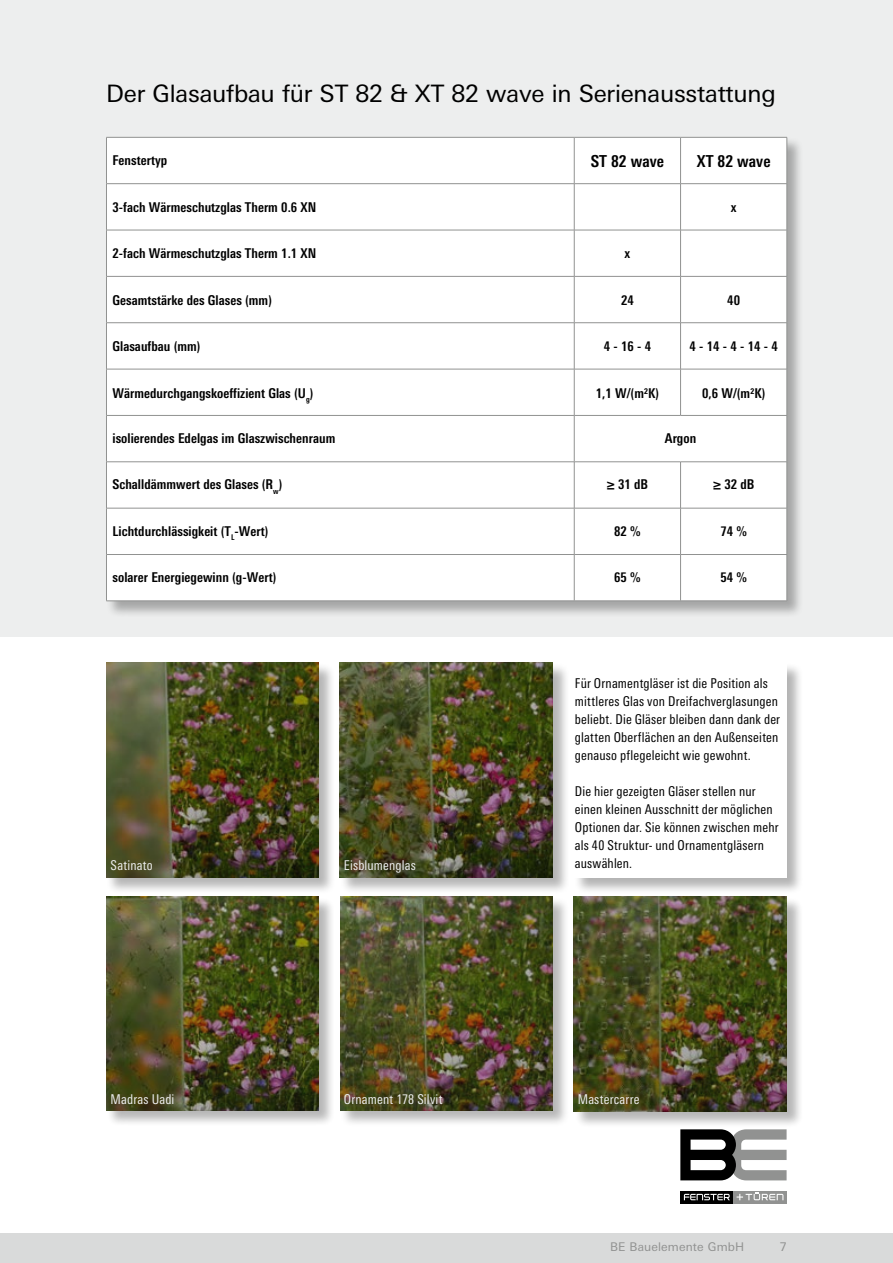
<style>
.page{position:relative;width:893px;height:1263px;background:#fff}
.page>*{position:absolute;margin:0;border:0;box-sizing:border-box;transform-origin:0 0}
.t1{font:24px "LT Univers Basic";letter-spacing:-.01em;color:#000}
.t2{font:700 condensed 16.5px "LT Univers";letter-spacing:.005em;color:#000}
.t3{font:700 condensed 13.5px "LT Univers";letter-spacing:.005em;color:#000}
.t4{font:condensed 13.5px/18px "LT Univers";letter-spacing:.01em;color:#000}
.t5{font:condensed 13.5px "LT Univers";letter-spacing:.015em;color:#edeeee}
.t6{font:12px "LT Univers Basic";letter-spacing:.01em;color:#919291}
</style>
<div class="page">
<div style="left:0;top:1233px;width:893px;height:30px;background:#d9dada"></div>
<svg style="left:680px;top:1191px;width:53px;height:12px"></svg>
<div style="left:733px;top:1190px;width:54px;height:13px;background:#919291"></div>
<svg style="left:684px;top:1194px;width:46px;height:6px"></svg>
<svg style="left:737px;top:1193px;width:46px;height:7px"></svg>
<svg style="left:680px;top:1129px;width:107px;height:51px"></svg>
<div style="left:0;top:0;width:893px;height:637px;background:#edeeee"></div>
<div style="left:106px;top:137px;width:698px;height:480px;background:#000;opacity:.3"></div>
<div style="left:107px;top:138px;width:680px;height:463px;background:#fff"></div>
<hr style="left:106px;top:184px;width:1px;height:46px;background:#919291">
<hr style="left:106px;top:277px;width:1px;height:46px;background:#919291">
<hr style="left:106px;top:323px;width:1px;height:46px;background:#919291">
<hr style="left:574px;top:138px;width:1px;height:45px;background:#919291">
<hr style="left:574px;top:184px;width:1px;height:46px;background:#919291">
<hr style="left:574px;top:230px;width:1px;height:46px;background:#919291">
<hr style="left:574px;top:277px;width:1px;height:46px;background:#919291">
<hr style="left:574px;top:323px;width:1px;height:46px;background:#919291">
<hr style="left:574px;top:369px;width:1px;height:46px;background:#919291">
<hr style="left:574px;top:416px;width:1px;height:46px;background:#919291">
<hr style="left:574px;top:462px;width:1px;height:46px;background:#919291">
<hr style="left:574px;top:508px;width:1px;height:46px;background:#919291">
<hr style="left:574px;top:555px;width:1px;height:46px;background:#919291">
<hr style="left:680px;top:138px;width:1px;height:45px;background:#919291">
<hr style="left:680px;top:184px;width:1px;height:46px;background:#919291">
<hr style="left:680px;top:230px;width:1px;height:46px;background:#919291">
<hr style="left:680px;top:277px;width:1px;height:46px;background:#919291">
<hr style="left:680px;top:323px;width:1px;height:46px;background:#919291">
<hr style="left:680px;top:369px;width:1px;height:46px;background:#919291">
<hr style="left:680px;top:462px;width:1px;height:46px;background:#919291">
<hr style="left:680px;top:508px;width:1px;height:46px;background:#919291">
<hr style="left:680px;top:555px;width:1px;height:46px;background:#919291">
<hr style="left:787px;top:138px;width:1px;height:45px;background:#919291">
<hr style="left:787px;top:184px;width:1px;height:46px;background:#919291">
<hr style="left:787px;top:230px;width:1px;height:46px;background:#919291">
<hr style="left:787px;top:277px;width:1px;height:46px;background:#919291">
<hr style="left:787px;top:323px;width:1px;height:46px;background:#919291">
<hr style="left:787px;top:369px;width:1px;height:46px;background:#919291">
<hr style="left:787px;top:416px;width:1px;height:46px;background:#919291">
<hr style="left:787px;top:462px;width:1px;height:46px;background:#919291">
<hr style="left:787px;top:508px;width:1px;height:46px;background:#919291">
<hr style="left:787px;top:555px;width:1px;height:46px;background:#919291">
<hr style="left:106px;top:137px;width:468px;height:1px;background:#919291">
<hr style="left:106px;top:138px;width:1px;height:45px;background:#919291">
<hr style="left:574px;top:137px;width:107px;height:1px;background:#919291">
<hr style="left:681px;top:137px;width:106px;height:1px;background:#919291">
<hr style="left:106px;top:183px;width:468px;height:1px;background:#919291">
<hr style="left:574px;top:183px;width:107px;height:1px;background:#919291">
<hr style="left:681px;top:183px;width:106px;height:1px;background:#919291">
<hr style="left:106px;top:601px;width:468px;height:1px;background:#919291">
<hr style="left:574px;top:601px;width:107px;height:1px;background:#919291">
<hr style="left:681px;top:601px;width:106px;height:1px;background:#919291">
<hr style="left:106px;top:230px;width:468px;height:1px;background:#919291">
<hr style="left:106px;top:230px;width:1px;height:46px;background:#919291">
<hr style="left:574px;top:230px;width:107px;height:1px;background:#919291">
<hr style="left:681px;top:230px;width:106px;height:1px;background:#919291">
<hr style="left:106px;top:276px;width:468px;height:1px;background:#919291">
<hr style="left:574px;top:276px;width:107px;height:1px;background:#919291">
<hr style="left:681px;top:276px;width:106px;height:1px;background:#919291">
<hr style="left:106px;top:322px;width:468px;height:1px;background:#919291">
<hr style="left:574px;top:322px;width:107px;height:1px;background:#919291">
<hr style="left:681px;top:322px;width:106px;height:1px;background:#919291">
<hr style="left:106px;top:369px;width:468px;height:1px;background:#919291">
<hr style="left:106px;top:369px;width:1px;height:46px;background:#919291">
<hr style="left:574px;top:369px;width:107px;height:1px;background:#919291">
<hr style="left:681px;top:369px;width:106px;height:1px;background:#919291">
<hr style="left:106px;top:415px;width:468px;height:1px;background:#919291">
<hr style="left:106px;top:416px;width:1px;height:46px;background:#919291">
<hr style="left:574px;top:415px;width:107px;height:1px;background:#919291">
<hr style="left:681px;top:415px;width:106px;height:1px;background:#919291">
<hr style="left:106px;top:461px;width:468px;height:1px;background:#919291">
<hr style="left:106px;top:462px;width:1px;height:46px;background:#919291">
<hr style="left:574px;top:461px;width:107px;height:1px;background:#919291">
<hr style="left:681px;top:461px;width:106px;height:1px;background:#919291">
<hr style="left:106px;top:508px;width:468px;height:1px;background:#919291">
<hr style="left:106px;top:508px;width:1px;height:46px;background:#919291">
<hr style="left:574px;top:508px;width:107px;height:1px;background:#919291">
<hr style="left:681px;top:508px;width:106px;height:1px;background:#919291">
<hr style="left:106px;top:554px;width:468px;height:1px;background:#919291">
<hr style="left:106px;top:555px;width:1px;height:46px;background:#919291">
<hr style="left:574px;top:554px;width:107px;height:1px;background:#919291">
<hr style="left:681px;top:554px;width:106px;height:1px;background:#919291">
<div style="left:340px;top:663px;width:229px;height:231px;background:#000;opacity:.3"></div>
<img style="left:340px;top:663px;width:213px;height:214px">
<div style="left:574px;top:897px;width:229px;height:231px;background:#000;opacity:.3"></div>
<img style="left:573px;top:897px;width:214px;height:214px">
<div style="left:106px;top:897px;width:230px;height:230px;background:#000;opacity:.3"></div>
<img style="left:106px;top:897px;width:213px;height:213px">
<div style="left:340px;top:897px;width:230px;height:230px;background:#000;opacity:.3"></div>
<img style="left:340px;top:897px;width:213px;height:213px">
<div style="left:574px;top:663px;width:230px;height:232px;background:#000;opacity:.3"></div>
<div style="left:574px;top:663px;width:213px;height:215px;background:#fff"></div>
<div style="left:106px;top:663px;width:230px;height:231px;background:#000;opacity:.3"></div>
<img style="left:106px;top:663px;width:213px;height:214px">
<h1 class="t1" style="left:106px;top:80px;width:671px">Der Glasaufbau für ST 82 &amp; XT 82 wave in Serienausstattung</h1>
<p class="t3" style="left:112px;top:152px;width:56px">Fenstertyp</p>
<p class="t2" style="left:591px;top:151px;width:75px">ST 82 wave</p>
<p class="t2" style="left:697px;top:151px;width:75px">XT 82 wave</p>
<p class="t3" style="left:112px;top:199px;width:205px">3-fach Wärmeschutzglas Therm 0.6 XN</p>
<p class="t3" style="left:731px;top:199px;width:7px">x</p>
<p class="t3" style="left:112px;top:245px;width:205px">2-fach Wärmeschutzglas Therm 1.1 XN</p>
<p class="t3" style="left:624px;top:245px;width:7px">x</p>
<p class="t3" style="left:112px;top:292px;width:161px">Gesamtstärke des Glases (mm)</p>
<p class="t3" style="left:621px;top:292px;width:14px">24</p>
<p class="t3" style="left:727px;top:292px;width:14px">40</p>
<p class="t3" style="left:112px;top:338px;width:90px">Glasaufbau (mm)</p>
<p class="t3" style="left:604px;top:338px;width:49px">4 - 16 - 4</p>
<p class="t3" style="left:690px;top:338px;width:90px">4 - 14 - 4 - 14 - 4</p>
<p class="t3" style="left:112px;top:385px;width:202px">Wärmedurchgangskoeffizient Glas (U<sub>g</sub>)</p>
<p class="t3" style="left:596px;top:385px;width:65px">1,1 W/(m²K)</p>
<p class="t3" style="left:702px;top:385px;width:65px">0,6 W/(m²K)</p>
<p class="t3" style="left:112px;top:430px;width:224px">isolierendes Edelgas im Glaszwischenraum</p>
<p class="t3" style="left:665px;top:430px;width:33px">Argon</p>
<p class="t3" style="left:112px;top:476px;width:171px">Schalldämmwert des Glases (R<sub>w</sub>)</p>
<p class="t3" style="left:607px;top:476px;width:43px">≥ 31 dB</p>
<p class="t3" style="left:713px;top:476px;width:43px">≥ 32 dB</p>
<p class="t3" style="left:112px;top:523px;width:157px">Lichtdurchlässigkeit (T<sub>L</sub>-Wert)</p>
<p class="t3" style="left:614px;top:523px;width:28px">82 %</p>
<p class="t3" style="left:720px;top:523px;width:28px">74 %</p>
<p class="t3" style="left:112px;top:569px;width:165px">solarer Energiegewinn (g-Wert)</p>
<p class="t3" style="left:614px;top:569px;width:28px">65 %</p>
<p class="t3" style="left:720px;top:569px;width:28px">54 %</p>
<p class="t4" style="left:575px;top:674px;width:207px">Für Ornamentgläser ist die Position als mittleres Glas von Dreifachverglasungen beliebt. Die Gläser bleiben dann dank der glatten Oberflächen an den Außenseiten genauso pflegeleicht wie gewohnt.</p>
<p class="t4" style="left:575px;top:782px;width:205px">Die hier gezeigten Gläser stellen nur einen kleinen Ausschnitt der möglichen Optionen dar. Sie können zwischen mehr als 40 Struktur- und Ornamentgläsern</p>
<p class="t5" style="left:111px;top:857px;width:44px">Satinato</p>
<p class="t5" style="left:344px;top:857px;width:73px">Eisblumenglas</p>
<p class="t4" style="left:575px;top:854px;width:59px">auswählen.</p>
<p class="t5" style="left:111px;top:1091px;width:65px">Madras Uadi</p>
<p class="t5" style="left:344px;top:1091px;width:100px">Ornament 178 Silvit</p>
<p class="t5" style="left:578px;top:1091px;width:63px">Mastercarre</p>
<p class="t6" style="left:610px;top:1240px;width:136px">BE Bauelemente GmbH</p>
<p class="t6" style="left:780px;top:1240px;width:8px">7</p>
</div>
